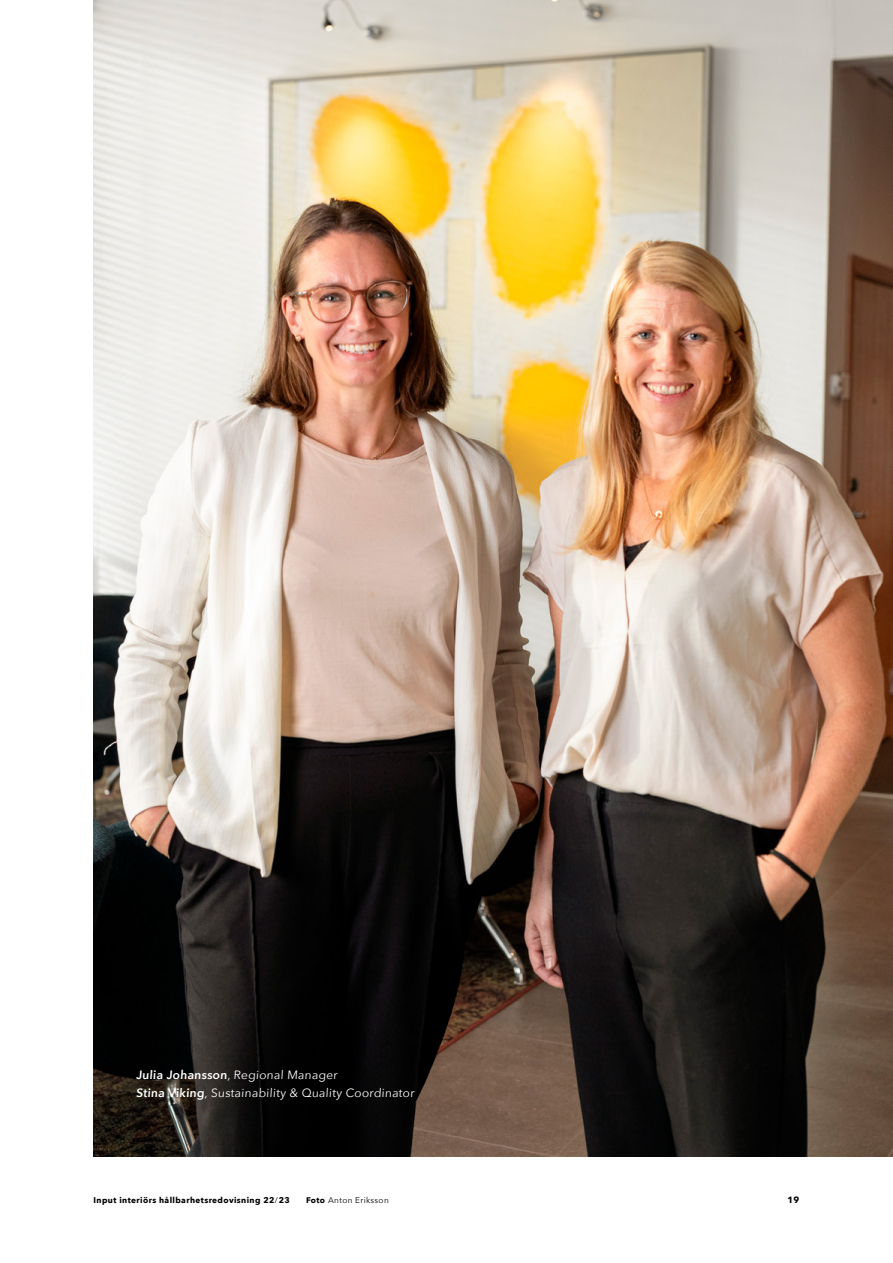
<style>
.page{position:relative;width:893px;height:1263px;background:#fff}
.page>*{position:absolute;margin:0;border:0;box-sizing:border-box;transform-origin:0 0}
.t1{font:12px/18px "Avenir Next";color:#fff}
.t2{font:700 9px "Avenir Next";color:#000}
.t3{font:700 8.25px "Avenir Next";letter-spacing:.05em;color:#000}
.t4{font:8.25px "Avenir Next";letter-spacing:.04em;color:#000}
.s1{font-weight:600}
.s2{font-weight:400}
.s3{font-weight:700}
</style>
<div class="page">
<hr style="left:0;top:1157px;width:1px;height:106px;background:#dfe1d1">
<img style="left:94px;top:0;width:799px;height:1157px">
<p class="t1" style="left:136px;top:1065px;width:281px"><span class="s1">Julia Johansson</span>, Regional Manager<br><span class="s1">Stina Viking</span>, Sustainability &amp; Quality Coordinator</p>
<p class="t3" style="left:94px;top:1193px;width:198px">Input interiörs hållbarhetsredovisning 22<span class="s2">/</span>23</p>
<p class="t2" style="left:787px;top:1192px;width:14px">19</p>
<p class="t4" style="left:306px;top:1193px;width:84px"><span class="s3">Foto</span> Anton Eriksson</p>
</div>
